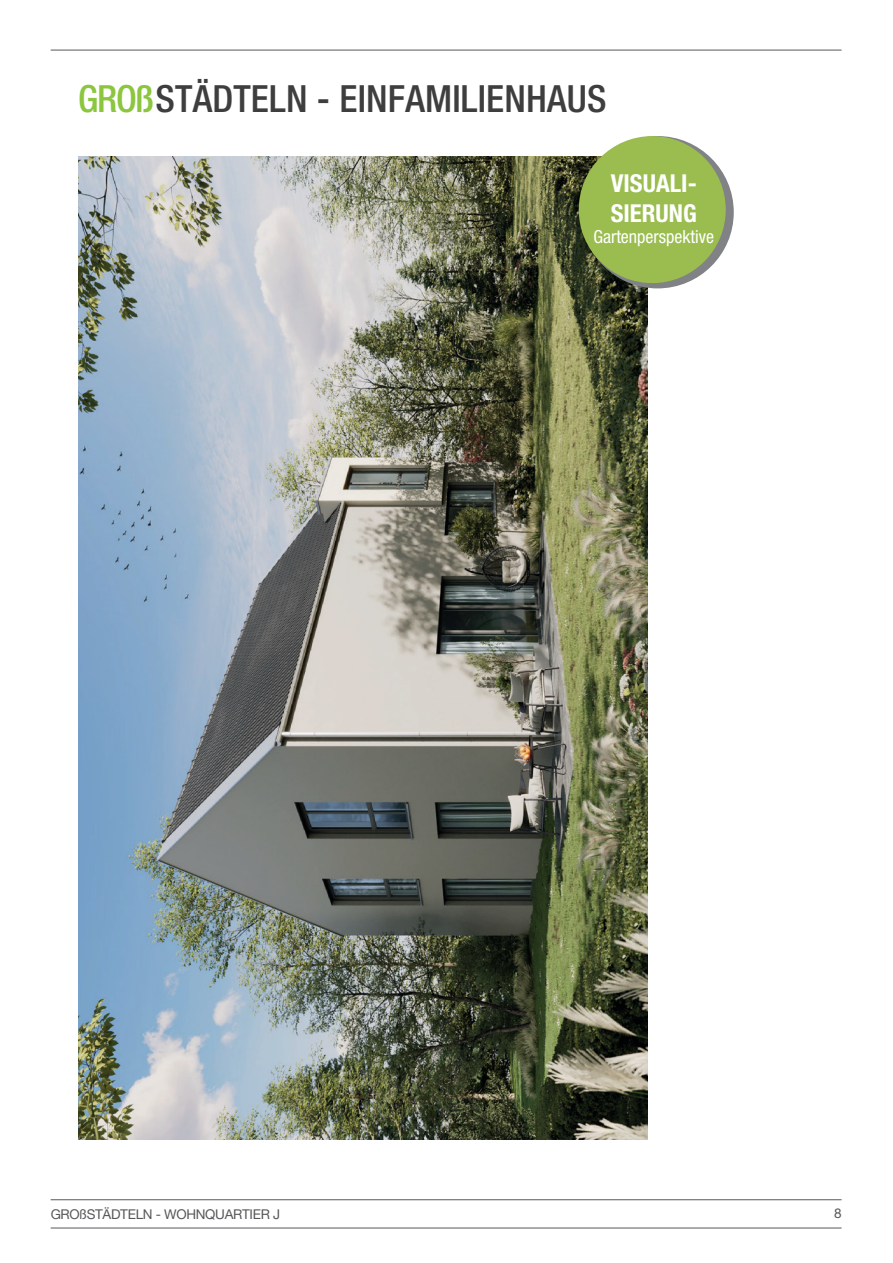
<style>
.page{position:relative;width:893px;height:1263px;background:#fff}
.page>*{position:absolute;margin:0;border:0;box-sizing:border-box;transform-origin:0 0}
.t1{font:500 condensed 37.5px "Helvetica Neue";letter-spacing:.005em;color:#3e3e3f}
.t2{font:700 condensed 24.75px/29.7px "Helvetica Neue";color:#fff}
.t3{font:condensed 18px "Helvetica Neue";color:#fff}
.t4{font:13.5px "Helvetica Neue";letter-spacing:-.02em;color:#57585a}
.s1{color:#8bc63e}
</style>
<div class="page">
<img style="left:79px;top:156px;width:569px;height:983px">
<hr style="left:51px;top:50px;width:791px;height:1px;background:#57585a">
<hr style="left:51px;top:1199px;width:791px;height:1px;background:#57585a">
<hr style="left:51px;top:1227px;width:791px;height:1px;background:#57585a">
<div style="left:581px;top:136px;width:153px;height:152px;background:#808285;border-radius:50%"></div>
<div style="left:579px;top:136px;width:147px;height:147px;background:#9bbd50;border-radius:50%"></div>
<p class="t1" style="left:78px;top:76px;width:530px"><span class="s1">GROß</span>STÄDTELN - EINFAMILIENHAUS</p>
<p class="t2" style="left:611px;top:168px;width:88px">VISUALI-<br>SIERUNG</p>
<p class="t3" style="left:593px;top:226px;width:122px">Gartenperspektive</p>
<p class="t4" style="left:51px;top:1206px;width:231px">GROßSTÄDTELN - WOHNQUARTIER J</p>
<p class="t4" style="left:834px;top:1205px;width:9px">8</p>
</div>
